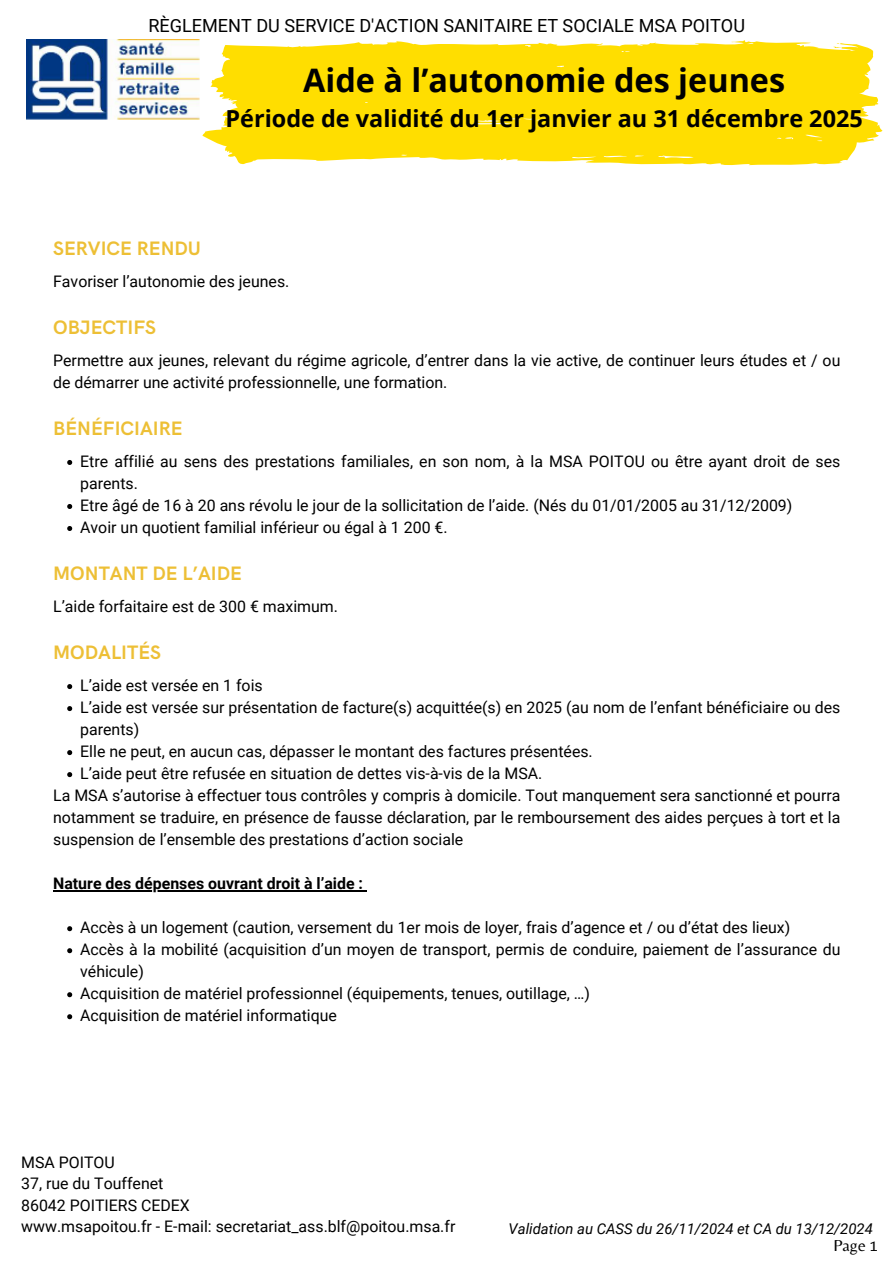
<style>
.page{position:relative;width:894px;height:1264px;background:#fff}
.page>*{position:absolute;margin:0;border:0;box-sizing:border-box;transform-origin:0 0}
.t1{font:700 32.4px "Open Sans";color:#000}
.t2{font:700 23.4px "Open Sans";color:#000}
.t3{font:700 19.5px "HK Grotesk";color:#edbf35}
.t4{font:18px "Roboto";color:#000}
.t5{font:16.5px "Belleza";color:#000}
.t6{font:15.9px/22px "Roboto";color:#000}
.t7{font:700 15.9px "Roboto";color:#000}
.t8{font:italic 14.85px "Roboto";color:#000}
</style>
<div class="page">
<svg style="left:202px;top:40px;width:680px;height:126px;background:#ffe21f"></svg>
<img style="left:26px;top:39px;width:173px;height:80px">
<svg style="left:67px;top:460px;width:5px;height:5px"></svg>
<svg style="left:67px;top:504px;width:5px;height:5px"></svg>
<svg style="left:67px;top:526px;width:5px;height:5px"></svg>
<svg style="left:67px;top:684px;width:5px;height:5px"></svg>
<svg style="left:67px;top:706px;width:5px;height:5px"></svg>
<svg style="left:67px;top:750px;width:5px;height:5px"></svg>
<svg style="left:67px;top:772px;width:5px;height:5px"></svg>
<hr style="left:53px;top:890px;width:310px;height:1px;background:#000">
<svg style="left:67px;top:926px;width:5px;height:5px"></svg>
<svg style="left:67px;top:948px;width:5px;height:5px"></svg>
<svg style="left:67px;top:992px;width:5px;height:5px"></svg>
<svg style="left:67px;top:1014px;width:5px;height:5px"></svg>
<p class="t4" style="left:148px;top:15px;width:598px">RÈGLEMENT DU SERVICE D'ACTION SANITAIRE ET SOCIALE MSA POITOU</p>
<p class="t1" style="left:303px;top:57px;width:483px">Aide à l’autonomie des jeunes</p>
<p class="t2" style="left:225px;top:102px;width:638px">Période de validité du 1er janvier au 31 décembre 2025</p>
<p class="t3" style="left:53px;top:237px;width:149px">SERVICE RENDU</p>
<p class="t6" style="left:53px;top:270px;width:238px">Favoriser l’autonomie des jeunes.</p>
<p class="t3" style="left:53px;top:316px;width:104px">OBJECTIFS</p>
<p class="t6" style="left:53px;top:349px;width:788px">Permettre aux jeunes, relevant du régime agricole, d’entrer dans la vie active, de continuer leurs études et / ou de démarrer une activité professionnelle, une formation.</p>
<p class="t3" style="left:53px;top:417px;width:131px">BÉNÉFICIAIRE</p>
<p class="t6" style="left:80px;top:450px;width:761px">Etre affilié au sens des prestations familiales, en son nom, à la MSA POITOU ou être ayant droit de ses parents.<br>Etre âgé de 16 à 20 ans révolu le jour de la sollicitation de l’aide. (Nés du 01/01/2005 au 31/12/2009)<br>Avoir un quotient familial inférieur ou égal à 1 200 €.</p>
<p class="t3" style="left:53px;top:562px;width:190px">MONTANT DE L’AIDE</p>
<p class="t6" style="left:53px;top:595px;width:286px">L’aide forfaitaire est de 300 € maximum.</p>
<p class="t3" style="left:53px;top:641px;width:109px">MODALITÉS</p>
<p class="t6" style="left:80px;top:674px;width:184px">L’aide est versée en 1 fois</p>
<p class="t6" style="left:80px;top:696px;width:761px">L’aide est versée sur présentation de facture(s) acquittée(s) en 2025 (au nom de l’enfant bénéficiaire ou des</p>
<p class="t6" style="left:80px;top:718px;width:61px">parents)</p>
<p class="t6" style="left:80px;top:740px;width:514px">Elle ne peut, en aucun cas, dépasser le montant des factures présentées.</p>
<p class="t6" style="left:80px;top:762px;width:463px">L’aide peut être refusée en situation de dettes vis-à-vis de la MSA.</p>
<p class="t6" style="left:53px;top:784px;width:788px">La MSA s’autorise à effectuer tous contrôles y compris à domicile. Tout manquement sera sanctionné et pourra</p>
<p class="t6" style="left:53px;top:806px;width:788px">notamment se traduire, en présence de fausse déclaration, par le remboursement des aides perçues à tort et la</p>
<p class="t6" style="left:53px;top:828px;width:411px">suspension de l’ensemble des prestations d’action sociale</p>
<p class="t7" style="left:53px;top:874px;width:311px">Nature des dépenses ouvrant droit à l’aide :</p>
<p class="t6" style="left:80px;top:916px;width:761px">Accès à un logement (caution, versement du 1er mois de loyer, frais d’agence et / ou d’état des lieux)<br>Accès à la mobilité (acquisition d’un moyen de transport, permis de conduire, paiement de l’assurance du véhicule)<br>Acquisition de matériel professionnel (équipements, tenues, outillage, …)<br>Acquisition de matériel informatique</p>
<h5 class="t6" style="left:21px;top:1151px;width:435px;line-height:21.3px">MSA POITOU<br>37, rue du Touffenet<br>86042 POITIERS CEDEX<br>www.msapoitou.fr - E-mail: secretariat_ass.blf@poitou.msa.fr</h5>
<p class="t8" style="left:508px;top:1219px;width:366px">Validation au CASS du 26/11/2024 et CA du 13/12/2024</p>
<h1 class="t5" style="left:833px;top:1235px;width:46px">Page 1</h1>
</div>
